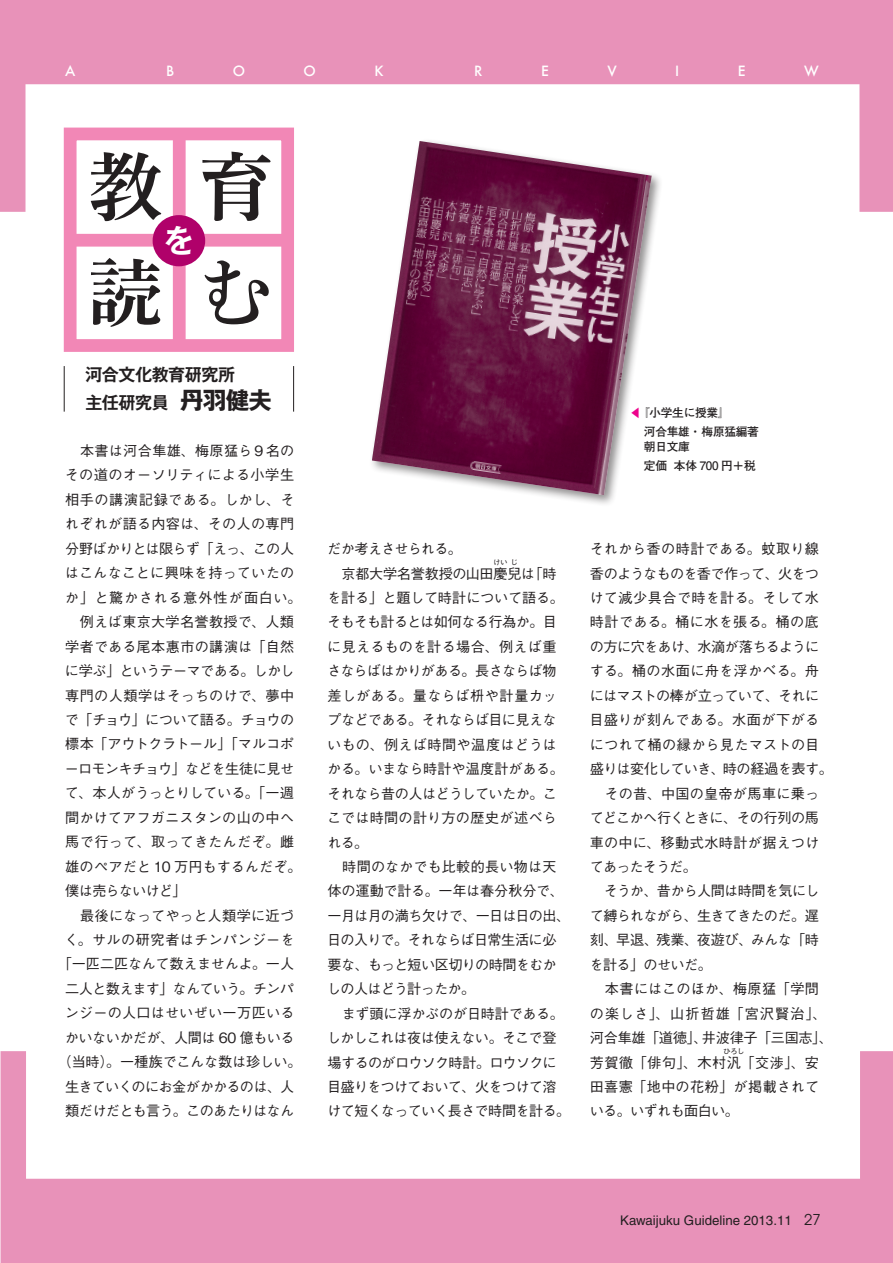
<style>
.page{position:relative;width:893px;height:1263px;background:#fff}
.page>*{position:absolute;margin:0;border:0;box-sizing:border-box;transform-origin:0 0}
.t1{font:74.4px "Shuei Min Pro B";color:#231f20}
.t2{font:700 31.95px "Gothic MB101 Pro De";color:#fff}
.ノーマル{font:700 16.95px "Gothic MB101 Pro De";letter-spacing:-.025em;color:#231f20}
.ノーマル-2{font:500 14.1px/24.5px "Gothic BBB Pro";letter-spacing:-.015em;color:#231f20}
.ノーマル-3{font:500 14.1px/24.5px "Gothic BBB Pro";letter-spacing:.01em;color:#231f20}
.ノーマル-4{font:500 14.1px/24.5px "Gothic BBB Pro";letter-spacing:-.035em;color:#231f20}
.ノーマル-5{font:500 14.1px/24.5px "Gothic BBB Pro";letter-spacing:-.045em;color:#231f20}
.ノーマル-6{font:500 14.1px/24.5px "Gothic BBB Pro";letter-spacing:.03em;color:#231f20}
.ノーマル-7{font:500 14.1px "Gothic BBB Pro";letter-spacing:-.055em;color:#231f20}
.t3{font:500 13.8px "Futura";color:#fff}
.ノーマル-8{font:13.35px "Helvetica";color:#231f20}
.ノーマル-9{font:700 11.7px "Futo Go B101 Pro";letter-spacing:-.025em;color:#231f20}
.ノーマル-10{font:700 11.7px "Futo Go B101 Pro";color:#ed028c}
.ノーマル-11{font:500 7.05px "Gothic BBB Pro";color:#231f20}
.s1{font-family:"Gothic MB101 Pro";font-size:23.4px}
.s2{font-family:"Avant Garde";font-size:14.85px}
</style>
<div class="page">
<svg style="left:1px;top:1051px;width:892px;height:212px"></svg>
<svg style="left:0;top:0;width:893px;height:212px;fill:#e892b9"></svg>
<div style="left:368px;top:137px;width:295px;height:369px;background:#231f20;opacity:.5"></div>
<img style="left:372px;top:141px;width:280px;height:354px">
<div style="left:64px;top:128px;width:230px;height:224px;border:13px solid #f287b6"></div>
<div style="left:69px;top:234px;width:220px;height:13px;background:#f287b6"></div>
<div style="left:173px;top:133px;width:13px;height:213px;background:#f287b6"></div>
<div style="left:153px;top:215px;width:52px;height:51px;background:#b0016a;border-radius:50%"></div>
<hr style="left:64px;top:366px;width:1px;height:46px;background:#231f20">
<hr style="left:293px;top:366px;width:1px;height:46px;background:#231f20">
<p class="t3" style="left:65px;top:62px;width:12px">A</p>
<p class="t3" style="left:166px;top:62px;width:10px">B</p>
<p class="t3" style="left:233px;top:62px;width:14px">O</p>
<p class="t3" style="left:304px;top:62px;width:14px">O</p>
<p class="t3" style="left:374px;top:62px;width:11px">K</p>
<p class="t3" style="left:474px;top:62px;width:10px">R</p>
<p class="t3" style="left:541px;top:62px;width:9px">E</p>
<p class="t3" style="left:607px;top:62px;width:11px">V</p>
<p class="t3" style="left:675px;top:62px;width:6px">I</p>
<p class="t3" style="left:738px;top:62px;width:9px">E</p>
<p class="t3" style="left:804px;top:62px;width:16px">W</p>
<p class="t1" style="left:89px;top:133px;width:76px">教</p>
<p class="t1" style="left:199px;top:133px;width:76px">育</p>
<p class="t1" style="left:89px;top:239px;width:76px">読</p>
<p class="t1" style="left:199px;top:239px;width:76px">む</p>
<p class="t2" style="left:163px;top:214px;width:33px">を</p>
<p class="ノーマル" style="left:85px;top:360px;width:151px">河合文化教育研究所</p>
<p class="ノーマル" style="left:85px;top:388px;width:188px">主任研究員 <span class="s1">丹羽健夫</span></p>
<p class="ノーマル-3" style="left:65px;top:437px;width:238px">　本書は河合隼雄、梅原猛ら９名のその道のオーソリティによる小学生相手の講演記録である。しかし、それぞれが語る内容は、その人の専門分野ばかりとは限らず「えっ、この人はこんなことに興味を持っていたのか」と驚かされる意外性が面白い。　例えば東京大学名誉教授で、人類学者である尾本惠市の講演は「自然に学ぶ」というテーマである。しかし専門の人類学はそっちのけで、夢中で「チョウ」について語る。チョウの標本「アウトクラトール」「マルコポーロモンキチョウ」などを生徒に見せて、本人がうっとりしている。「一週間かけてアフガニスタンの山の中へ馬で行って、取ってきたんだぞ。雌雄のペアだと 10 万円もするんだぞ。僕は売らないけど」</p>
<p class="ノーマル-2" style="left:58px;top:901px;width:245px;text-align:center">　最後になってやっと人類学に近づく。サルの研究者はチンパンジーを「一匹二匹なんて数えませんよ。一人二人と数えます」なんていう。チンパンジーの人口はせいぜい一万匹いるかいないかだが、人間は 60 億もいる（当時）。一種族でこんな数は珍しい。生きていくのにお金がかかるのは、人類だけだとも言う。このあたりはなん</p>
<p class="ノーマル-7" style="left:327px;top:537px;width:136px">だか考えさせられる。</p>
<p class="ノーマル-2" style="left:328px;top:559px;width:230px">　京都大学名誉教授の山田慶兒は「時</p>
<p class="ノーマル-11" style="left:493px;top:557px;width:16px">けい</p>
<p class="ノーマル-11" style="left:511px;top:557px;width:9px">じ</p>
<p class="ノーマル-2" style="left:327px;top:584px;width:238px">を計る」と題して時計について語る。そもそも計るとは如何なる行為か。目に見えるものを計る場合、例えば重さならばはかりがある。長さならば物差しがある。量ならば枡や計量カップなどである。それならば目に見えないもの、例えば時間や温度はどうはかる。いまなら時計や温度計がある。それなら昔の人はどうしていたか。ここでは時間の計り方の歴史が述べられる。</p>
<p class="ノーマル-4" style="left:327px;top:853px;width:245px">　時間のなかでも比較的長い物は天体の運動で計る。一年は春分秋分で、一月は月の満ち欠けで、一日は日の出、日の入りで。それならば日常生活に必要な、もっと短い区切りの時間をむかしの人はどう計ったか。</p>
<p class="ノーマル-5" style="left:327px;top:999px;width:245px">　まず頭に浮かぶのが日時計である。しかしこれは夜は使えない。そこで登場するのがロウソク時計。ロウソクに目盛りをつけておいて、火をつけて溶けて短くなっていく長さで時間を計る。</p>
<p class="ノーマル-10" style="left:645px;top:407px;width:13px;rotate:90deg">▼</p>
<p class="ノーマル-9" style="left:638px;top:403px;width:93px">『小学生に授業』</p>
<p class="ノーマル-9" style="left:644px;top:422px;width:116px">河合隼雄・ 梅原猛編著</p>
<p class="ノーマル-9" style="left:644px;top:437px;width:47px">朝日文庫</p>
<p class="ノーマル-9" style="left:644px;top:456px;width:113px">定価 本体 700 円＋税</p>
<p class="ノーマル-3" style="left:590px;top:535px;width:245px">それから香の時計である。蚊取り線香のようなものを香で作って、火をつけて減少具合で時を計る。そして水時計である。桶に水を張る。桶の底の方に穴をあけ、水滴が落ちるようにする。桶の水面に舟を浮かべる。舟にはマストの棒が立っていて、それに目盛りが刻んである。水面が下がるにつれて桶の縁から見たマストの目盛りは変化していき、時の経過を表す。</p>
<p class="ノーマル-2" style="left:590px;top:779px;width:231px;text-align:justify">　その昔、中国の皇帝が馬車に乗ってどこかへ行くときに、その行列の馬車の中に、移動式水時計が据えつけてあったそうだ。</p>
<p class="ノーマル-2" style="left:590px;top:877px;width:231px;text-align:justify">　そうか、昔から人間は時間を気にして縛られながら、生きてきたのだ。遅刻、早退、残業、夜遊び、みんな「時を計る」のせいだ。</p>
<p class="ノーマル-6" style="left:590px;top:975px;width:245px">　本書にはこのほか、梅原猛「学問の楽しさ」、山折哲雄「宮沢賢治」、河合隼雄「道徳」、井波律子「三国志」、芳賀徹「俳句」、木村汎「交渉」、安</p>
<p class="ノーマル-11" style="left:723px;top:1046px;width:23px">ひろし</p>
<p class="ノーマル-2" style="left:590px;top:1073px;width:231px">田喜憲「地中の花粉」が掲載されている。いずれも面白い。</p>
<p class="ノーマル-8" style="left:620px;top:1212px;width:202px">Kawaijuku Guideline 2013.11 <span class="s2">27</span></p>
</div>
